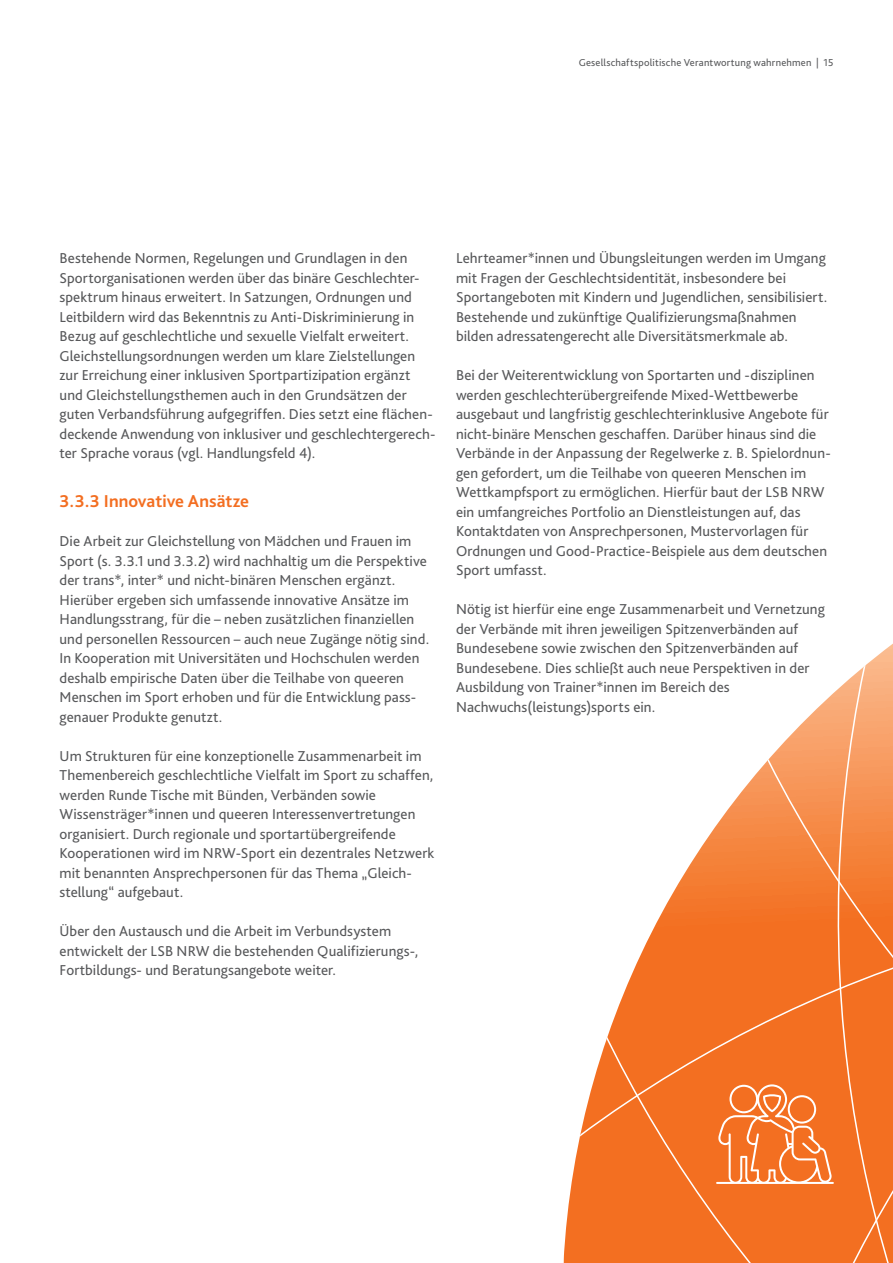
<style>
.page{position:relative;width:893px;height:1263px;background:#fff}
.page>*{position:absolute;margin:0;border:0;box-sizing:border-box;transform-origin:0 0}
.t1{font:700 18px "Bliss Pro";color:#f36e21}
.t2{font:15px/19.5px "Bliss Pro";letter-spacing:.005em;color:#57585a}
.t3{font:10.5px "Bliss Pro";letter-spacing:.02em;color:#57585a}
</style>
<div class="page">
<svg style="left:563px;top:866px;width:128px;height:397px"></svg>
<svg style="left:691px;top:643px;width:202px;height:620px"></svg>
<svg style="left:716px;top:1084px;width:118px;height:100px;background:#f58848"></svg>
<p class="t3" style="left:579px;top:59px;width:256px">Gesellschaftspolitische Verantwortung wahrnehmen | 15</p>
<p class="t2" style="left:60px;top:250px;width:377px">Bestehende Normen, Regelungen und Grundlagen in den Sportorganisationen werden über das binäre Geschlechter&shy;spektrum hinaus erweitert. In Satzungen, Ordnungen und Leitbildern wird das Bekenntnis zu Anti-Diskriminierung in Bezug auf geschlechtliche und sexuelle Vielfalt erweitert.<br>Gleichstellungsordnungen werden um klare Zielstellungen zur Erreichung einer inklusiven Sportpartizipation ergänzt und Gleichstellungsthemen auch in den Grundsätzen der guten Verbandsführung aufgegriffen. Dies setzt eine flächen&shy;deckende Anwendung von inklusiver und geschlechtergerech&shy;ter Sprache voraus (vgl. Handlungsfeld 4).</p>
<p class="t1" style="left:60px;top:494px;width:191px">3.3.3 Innovative Ansätze</p>
<p class="t2" style="left:60px;top:533px;width:371px">Die Arbeit zur Gleichstellung von Mädchen und Frauen im Sport (s. 3.3.1 und 3.3.2) wird nachhaltig um die Perspektive der trans*, inter* und nicht-binären Menschen ergänzt.<br>Hierüber ergeben sich umfassende innovative Ansätze im Handlungsstrang, für die – neben zusätzlichen finanziellen und personellen Ressourcen – auch neue Zugänge nötig sind.<br>In Kooperation mit Universitäten und Hochschulen werden deshalb empirische Daten über die Teilhabe von queeren Menschen im Sport erhoben und für die Entwicklung pass&shy;genauer Produkte genutzt.</p>
<p class="t2" style="left:59px;top:747px;width:376px">Um Strukturen für eine konzeptionelle Zusammenarbeit im Themenbereich geschlechtliche Vielfalt im Sport zu schaffen, werden Runde Tische mit Bünden, Verbänden sowie Wissensträger*innen und queeren Interessenvertretungen organisiert. Durch regionale und sportartübergreifende Kooperationen wird im NRW-Sport ein dezentrales Netzwerk mit benannten Ansprechpersonen für das Thema „Gleich&shy;stellung“ aufgebaut.</p>
<p class="t2" style="left:59px;top:923px;width:360px">Über den Austausch und die Arbeit im Verbundsystem entwickelt der LSB NRW die bestehenden Qualifizierungs-,<br>Fortbildungs- und Beratungsangebote weiter.</p>
<p class="t2" style="left:456px;top:250px;width:373px">Lehrteamer*innen und Übungsleitungen werden im Umgang mit Fragen der Geschlechtsidentität, insbesondere bei Sportangeboten mit Kindern und Jugendlichen, sensibilisiert.<br>Bestehende und zukünftige Qualifizierungsmaßnahmen bilden adressatengerecht alle Diversitätsmerkmale ab.</p>
<p class="t2" style="left:456px;top:367px;width:376px">Bei der Weiterentwicklung von Sportarten und -disziplinen werden geschlechterübergreifende Mixed-Wettbewerbe ausgebaut und langfristig geschlechterinklusive Angebote für nicht-binäre Menschen geschaffen. Darüber hinaus sind die Verbände in der Anpassung der Regelwerke z. B. Spielordnun&shy;gen gefordert, um die Teilhabe von queeren Menschen im Wettkampfsport zu ermöglichen. Hierfür baut der LSB NRW ein umfangreiches Portfolio an Dienstleistungen auf, das Kontaktdaten von Ansprechpersonen, Mustervorlagen für Ordnungen und Good-Practice-Beispiele aus dem deutschen Sport umfasst.</p>
<p class="t2" style="left:456px;top:601px;width:370px">Nötig ist hierfür eine enge Zusammenarbeit und Vernetzung der Verbände mit ihren jeweiligen Spitzenverbänden auf Bundesebene sowie zwischen den Spitzenverbänden auf Bundesebene. Dies schließt auch neue Perspektiven in der Ausbildung von Trainer*innen im Bereich des Nachwuchs(leistungs)sports ein.</p>
</div>
